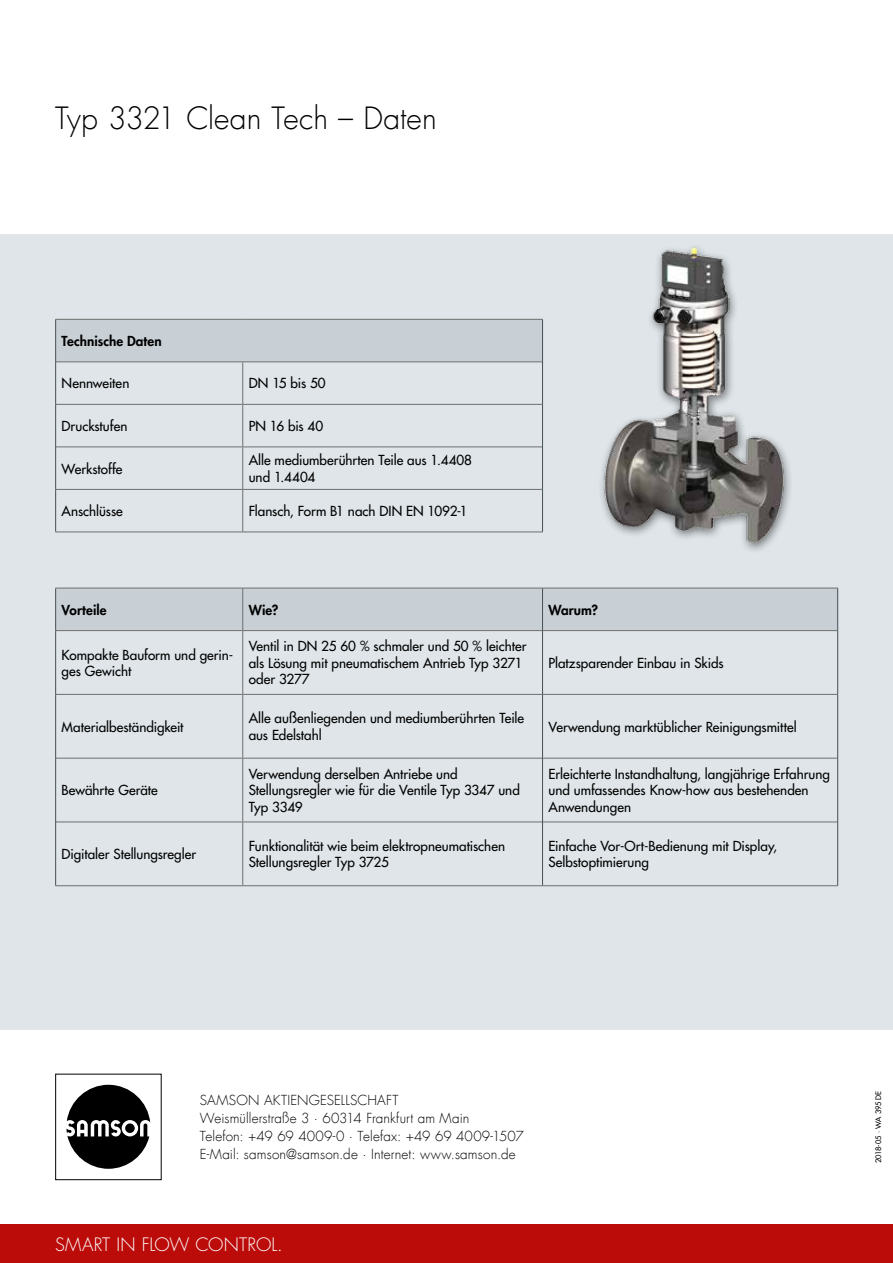
<style>
.page{position:relative;width:893px;height:1263px;background:#fff}
.page>*{position:absolute;margin:0;border:0;box-sizing:border-box;transform-origin:0 0}
.t1{font:300 30px "Futura Com";color:#000}
.t2{font:300 18px "Futura";letter-spacing:.005em;color:#fff}
.t3{font:13.5px/16.5px "Futura";color:#000}
.t4{font:300 13.5px/18px "Futura Com";letter-spacing:.01em;color:#000}
.t5{font:800 13.5px "Futura Com";letter-spacing:.005em;color:#000}
.t6{font:500 7.5px "Futura Com";letter-spacing:-.015em;color:#000}
</style>
<div class="page">
<div style="left:0;top:1225px;width:893px;height:38px;background:#bb0c0a"></div>
<div style="left:0;top:234px;width:893px;height:795px;background:#dfe5e9"></div>
<div style="left:55px;top:1074px;width:107px;height:106px;border:1px solid #000"></div>
<svg style="left:66px;top:1085px;width:84px;height:84px"></svg>
<img style="left:601px;top:246px;width:190px;height:305px">
<div style="left:56px;top:589px;width:781px;height:41px;background:#c8d0d5"></div>
<svg style="left:56px;top:631px;width:781px;height:254px"></svg>
<hr style="left:242px;top:588px;width:1px;height:42px;background:#6f6f6e">
<hr style="left:242px;top:631px;width:1px;height:63px;background:#6f6f6e">
<hr style="left:242px;top:695px;width:1px;height:63px;background:#6f6f6e">
<hr style="left:242px;top:758px;width:1px;height:63px;background:#6f6f6e">
<hr style="left:242px;top:822px;width:1px;height:63px;background:#6f6f6e">
<hr style="left:55px;top:588px;width:188px;height:1px;background:#6f6f6e">
<hr style="left:243px;top:588px;width:300px;height:1px;background:#6f6f6e">
<hr style="left:543px;top:588px;width:295px;height:1px;background:#6f6f6e">
<hr style="left:56px;top:630px;width:187px;height:1px;background:#6f6f6e">
<hr style="left:243px;top:630px;width:299px;height:1px;background:#6f6f6e">
<hr style="left:543px;top:630px;width:294px;height:1px;background:#6f6f6e">
<hr style="left:56px;top:694px;width:187px;height:1px;background:#6f6f6e">
<hr style="left:243px;top:694px;width:299px;height:1px;background:#6f6f6e">
<hr style="left:543px;top:694px;width:294px;height:1px;background:#6f6f6e">
<hr style="left:56px;top:758px;width:187px;height:1px;background:#6f6f6e">
<hr style="left:243px;top:758px;width:299px;height:1px;background:#6f6f6e">
<hr style="left:543px;top:758px;width:294px;height:1px;background:#6f6f6e">
<hr style="left:56px;top:821px;width:187px;height:1px;background:#6f6f6e">
<hr style="left:243px;top:821px;width:299px;height:1px;background:#6f6f6e">
<hr style="left:543px;top:821px;width:294px;height:1px;background:#6f6f6e">
<hr style="left:55px;top:885px;width:188px;height:1px;background:#6f6f6e">
<hr style="left:243px;top:885px;width:300px;height:1px;background:#6f6f6e">
<hr style="left:543px;top:885px;width:295px;height:1px;background:#6f6f6e">
<hr style="left:55px;top:588px;width:1px;height:43px;background:#434f55">
<hr style="left:542px;top:588px;width:1px;height:43px;background:#434f55">
<hr style="left:837px;top:588px;width:1px;height:43px;background:#434f55">
<hr style="left:55px;top:631px;width:1px;height:63px;background:#434f55">
<hr style="left:542px;top:631px;width:1px;height:63px;background:#434f55">
<hr style="left:837px;top:631px;width:1px;height:63px;background:#434f55">
<hr style="left:55px;top:694px;width:1px;height:64px;background:#434f55">
<hr style="left:542px;top:694px;width:1px;height:64px;background:#434f55">
<hr style="left:837px;top:694px;width:1px;height:64px;background:#434f55">
<hr style="left:55px;top:758px;width:1px;height:64px;background:#434f55">
<hr style="left:542px;top:758px;width:1px;height:64px;background:#434f55">
<hr style="left:837px;top:758px;width:1px;height:64px;background:#434f55">
<hr style="left:55px;top:822px;width:1px;height:63px;background:#434f55">
<hr style="left:542px;top:822px;width:1px;height:63px;background:#434f55">
<hr style="left:837px;top:822px;width:1px;height:63px;background:#434f55">
<div style="left:56px;top:319px;width:487px;height:43px;background:#c8d0d5"></div>
<svg style="left:56px;top:362px;width:486px;height:169px"></svg>
<hr style="left:242px;top:362px;width:1px;height:42px;background:#6f6f6e">
<hr style="left:242px;top:405px;width:1px;height:41px;background:#6f6f6e">
<hr style="left:242px;top:447px;width:1px;height:42px;background:#6f6f6e">
<hr style="left:242px;top:490px;width:1px;height:41px;background:#6f6f6e">
<hr style="left:55px;top:319px;width:188px;height:1px;background:#6f6f6e">
<hr style="left:243px;top:319px;width:300px;height:1px;background:#6f6f6e">
<hr style="left:56px;top:361px;width:187px;height:1px;background:#6f6f6e">
<hr style="left:243px;top:361px;width:299px;height:1px;background:#6f6f6e">
<hr style="left:56px;top:404px;width:187px;height:1px;background:#6f6f6e">
<hr style="left:243px;top:404px;width:299px;height:1px;background:#6f6f6e">
<hr style="left:56px;top:446px;width:187px;height:1px;background:#6f6f6e">
<hr style="left:243px;top:446px;width:299px;height:1px;background:#6f6f6e">
<hr style="left:56px;top:489px;width:187px;height:1px;background:#6f6f6e">
<hr style="left:243px;top:489px;width:299px;height:1px;background:#6f6f6e">
<hr style="left:55px;top:531px;width:188px;height:1px;background:#6f6f6e">
<hr style="left:243px;top:531px;width:300px;height:1px;background:#6f6f6e">
<hr style="left:55px;top:320px;width:1px;height:42px;background:#434f55">
<hr style="left:542px;top:320px;width:1px;height:42px;background:#434f55">
<hr style="left:55px;top:362px;width:1px;height:42px;background:#434f55">
<hr style="left:542px;top:362px;width:1px;height:42px;background:#434f55">
<hr style="left:55px;top:404px;width:1px;height:43px;background:#434f55">
<hr style="left:542px;top:404px;width:1px;height:43px;background:#434f55">
<hr style="left:55px;top:447px;width:1px;height:42px;background:#434f55">
<hr style="left:542px;top:447px;width:1px;height:42px;background:#434f55">
<hr style="left:55px;top:489px;width:1px;height:42px;background:#434f55">
<hr style="left:542px;top:489px;width:1px;height:42px;background:#434f55">
<h1 class="t1" style="left:55px;top:99px;width:383px">Typ 3321 Clean Tech – Daten</h1>
<p class="t5" style="left:62px;top:331px;width:102px">Technische Daten</p>
<p class="t3" style="left:62px;top:375px;width:69px">Nennweiten</p>
<p class="t3" style="left:249px;top:375px;width:78px">DN 15 bis 50</p>
<p class="t3" style="left:62px;top:418px;width:67px">Druckstufen</p>
<p class="t3" style="left:249px;top:418px;width:76px">PN 16 bis 40</p>
<p class="t3" style="left:62px;top:460px;width:62px">Werkstoffe</p>
<p class="t3" style="left:249px;top:452px;width:225px">Alle mediumberührten Teile aus 1.4408 und 1.4404</p>
<p class="t3" style="left:62px;top:503px;width:63px">Anschlüsse</p>
<p class="t3" style="left:249px;top:503px;width:220px">Flansch, Form B1 nach DIN EN 1092-1</p>
<p class="t5" style="left:62px;top:600px;width:46px">Vorteile</p>
<p class="t5" style="left:249px;top:600px;width:31px">Wie?</p>
<p class="t5" style="left:549px;top:600px;width:51px">Warum?</p>
<p class="t3" style="left:62px;top:646px;width:173px">Kompakte Bauform und gerin&shy;ges Gewicht</p>
<p class="t3" style="left:249px;top:638px;width:279px">Ventil in DN 25 60 % schmaler und 50 % leichter als Lösung mit pneumatischem Antrieb Typ 3271 oder 3277</p>
<p class="t3" style="left:549px;top:654px;width:177px">Platzsparender Einbau in Skids</p>
<p class="t3" style="left:62px;top:718px;width:123px">Materialbeständigkeit</p>
<p class="t3" style="left:249px;top:710px;width:277px">Alle außenliegenden und mediumberührten Teile aus Edelstahl</p>
<p class="t3" style="left:549px;top:718px;width:250px">Verwendung marktüblicher Reinigungsmittel</p>
<p class="t3" style="left:62px;top:782px;width:98px">Bewährte Geräte</p>
<p class="t3" style="left:249px;top:765px;width:273px">Verwendung derselben Antriebe und<br>Stellungsregler wie für die Ventile Typ 3347 und<br>Typ 3349</p>
<p class="t3" style="left:549px;top:765px;width:283px">Erleichterte Instandhaltung, langjährige Erfahrung und umfassendes Know-how aus bestehenden<br>Anwendungen</p>
<p class="t3" style="left:62px;top:846px;width:136px">Digitaler Stellungsregler</p>
<p class="t3" style="left:249px;top:837px;width:258px">Funktionalität wie beim elektropneumatischen<br>Stellungsregler Typ 3725</p>
<p class="t3" style="left:549px;top:837px;width:230px">Einfache Vor-Ort-Bedienung mit Display,<br>Selbstoptimierung</p>
<p class="t4" style="left:200px;top:1092px;width:325px">SAMSON AKTIENGESELLSCHAFT<br>Weismüllerstraße 3 · 60314 Frankfurt am Main<br>Telefon: +49 69 4009-0 · Telefax: +49 69 4009-1507<br>E-Mail: samson@samson.de · Internet: www.samson.de</p>
<h2 class="t2" style="left:55px;top:1233px;width:229px">SMART IN FLOW CONTROL.</h2>
<p class="t6" style="left:873px;top:1163px;width:74px;rotate:-90deg">2018-05 · WA 395 DE</p>
</div>
